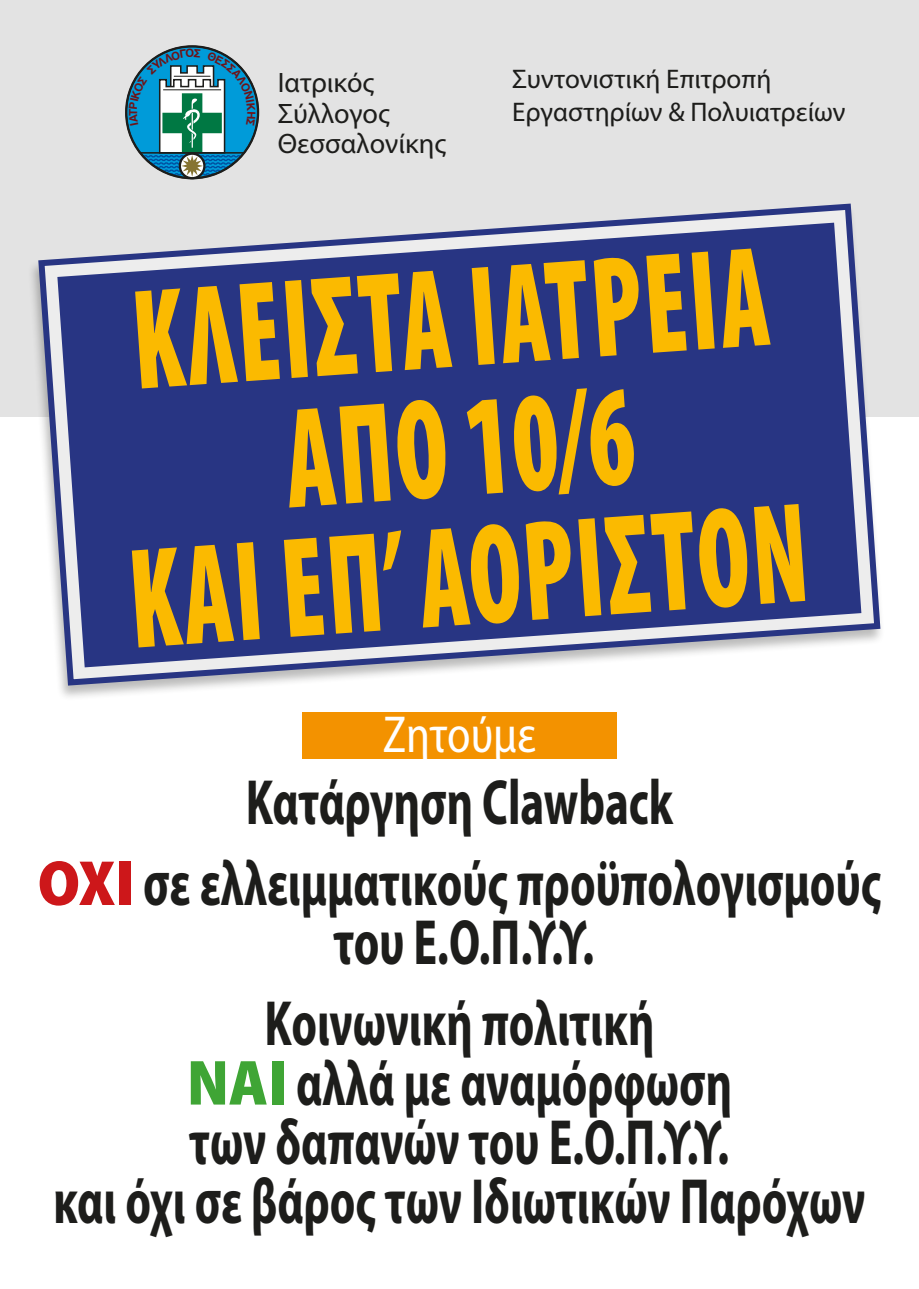
<style>
.page{position:relative;width:919px;height:1289px;background:#fff}
.page>*{position:absolute;margin:0;border:0;box-sizing:border-box;transform-origin:0 0}
.t1{font:900 condensed 144px "Myriad Pro";color:#fbba00;scale:.73 1}
.t2{font:700 semi-condensed 64.2px/59.4px "Myriad Pro";color:#1d1d1b;text-align:center;scale:.75 1}
.t3{font:semi-condensed 52.2px "Myriad Pro";color:#fff;scale:.9 1}
.t4{font:28.2px "Myriad Pro";color:#1d1d1b}
.t5{font:27px/32.4px "Myriad Pro";color:#1d1d1b}
.s1{font-weight:900;color:#cd171a}
.s2{font-weight:900;color:#3fa535}
</style>
<div class="page">
<div style="left:0;top:0;width:918px;height:417px;background:#e3e3e3"></div>
<div style="left:179px;top:152px;width:26px;height:27px;border:2px solid #1d1d1b;border-radius:50%"></div>
<div style="left:27px;top:203px;width:858px;height:498px;background:#1d1d1b;opacity:.3"></div>
<svg style="left:35px;top:203px;width:848px;height:485px"></svg>
<svg style="left:57px;top:223px;width:804px;height:444px;background:#3f4a8f"></svg>
<div style="left:302px;top:712px;width:315px;height:46px;background:#f39200"></div>
<svg style="left:127px;top:49px;width:130px;height:128px"></svg>
<p class="t4" style="left:278px;top:68px;width:98px">Ιατρικός</p>
<p class="t4" style="left:278px;top:98px;width:113px">Σύλλογος</p>
<p class="t4" style="left:278px;top:129px;width:170px">Θεσσαλονίκης</p>
<p class="t5" style="left:512px;top:64px;width:335px">Συντονιστική Επιτροπή<br>Εργαστηρίων &amp; Πολυιατρείων</p>
<p class="t1" style="left:127px;top:261px;width:874px;rotate:-4deg">ΚΛΕΙΣΤΑ ΙΑΤΡΕΙΑ</p>
<p class="t1" style="left:280px;top:379px;width:480px;rotate:-4deg">ΑΠΟ 10/6</p>
<p class="t1" style="left:124px;top:520px;width:933px;rotate:-4deg">ΚΑΙ ΕΠ’ ΑΟΡΙΣΤΟΝ</p>
<p class="t3" style="left:383px;top:706px;width:172px">Ζητούμε</p>
<p class="t2" style="left:246px;top:773px;width:571px">Κατάργηση Clawback</p>
<p class="t2" style="left:38px;top:854px;width:1126px"><span class="s1">ΟΧΙ</span> σε ελλειμματικούς προϋπολογισμούς του Ε.Ο.Π.Υ.Υ.</p>
<p class="t2" style="left:264px;top:994px;width:521px">Κοινωνική πολιτική</p>
<p class="t2" style="left:187px;top:1054px;width:728px"><span class="s2">ΝΑΙ</span> αλλά με αναμόρφωση</p>
<p class="t2" style="left:189px;top:1113px;width:721px">των δαπανών του Ε.Ο.Π.Υ.Υ.</p>
<p class="t2" style="left:53px;top:1172px;width:1083px">και όχι σε βάρος των Ιδιωτικών Παρόχων</p>
</div>
